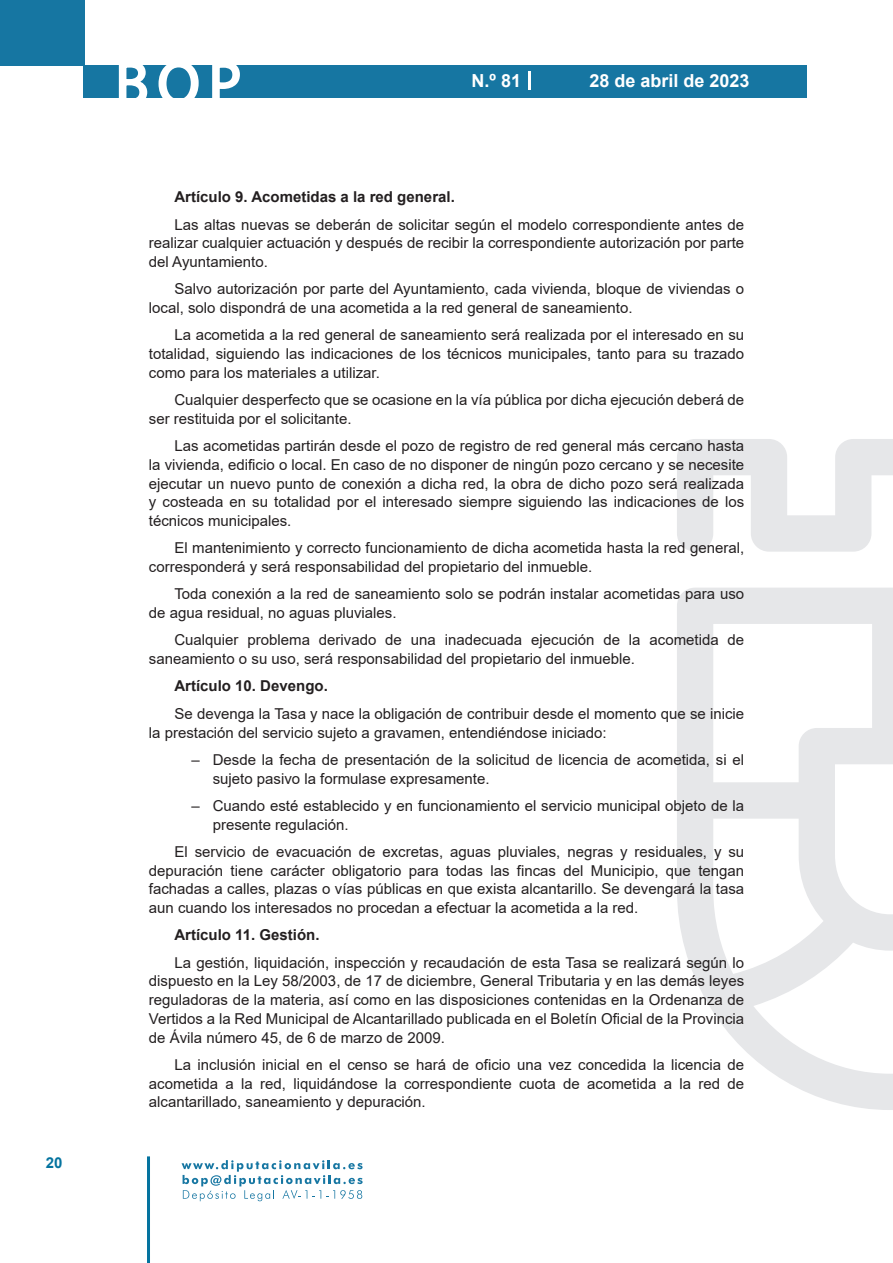
<style>
.page{position:relative;width:893px;height:1263px;background:#fff}
.page>*{position:absolute;margin:0;border:0;box-sizing:border-box;transform-origin:0 0}
.t1{font:500 61.5px "Avant Garde";color:#fff}
.t2{font:700 18px "Arial";color:#fff}
.texto_normal{font:15px/18.8px "Arial";color:#231f20}
.texto_normal-2{font:700 15px "Arial";color:#231f20}
.t3{font:700 15px "Arial";color:#04739f}
</style>
<div class="page">
<div style="left:0;top:0;width:85px;height:65px;background:#1676a2"></div>
<div style="left:84px;top:65px;width:723px;height:33px;background:#1676a2"></div>
<svg style="left:118px;top:65px;width:30px;height:33px"></svg>
<svg style="left:158px;top:65px;width:41px;height:33px"></svg>
<svg style="left:212px;top:65px;width:28px;height:33px"></svg>
<svg style="left:182px;top:1160px;width:181px;height:41px"></svg>
<hr style="left:147px;top:1156px;width:3px;height:107px;background:#04739f">
<svg style="left:529px;top:71px;width:2px;height:19px"></svg>
<svg style="left:677px;top:439px;width:216px;height:671px"></svg>
<p class="t3" style="left:46px;top:1152px;width:18px">20</p>
<h1 class="t1" style="left:115px;top:46px;width:128px">BOP</h1>
<p class="t2" style="left:472px;top:68px;width:51px">N.º 81</p>
<p class="t2" style="left:589px;top:68px;width:162px">28 de abril de 2023</p>
<p class="texto_normal-2" style="left:174px;top:187px;width:282px">Artículo 9. Acometidas a la red general.</p>
<p class="texto_normal" style="left:149px;top:215px;width:597px;text-align:justify;text-indent:26px">Las altas nuevas se deberán de solicitar según el modelo correspondiente antes de realizar cualquier actuación y después de recibir la correspondiente autorización por parte del Ayuntamiento.</p>
<p class="texto_normal" style="left:149px;top:280px;width:597px;text-indent:26px">Salvo autorización por parte del Ayuntamiento, cada vivienda, bloque de viviendas o local, solo dispondrá de una acometida a la red general de saneamiento.</p>
<p class="texto_normal" style="left:149px;top:326px;width:597px;text-align:justify;text-indent:26px">La acometida a la red general de saneamiento será realizada por el interesado en su totalidad, siguiendo las indicaciones de los técnicos municipales, tanto para su trazado como para los materiales a utilizar.</p>
<p class="texto_normal" style="left:149px;top:390px;width:597px;text-indent:26px">Cualquier desperfecto que se ocasione en la vía pública por dicha ejecución deberá de ser restituida por el solicitante.</p>
<p class="texto_normal" style="left:149px;top:436px;width:597px;text-align:justify;text-indent:26px">Las acometidas partirán desde el pozo de registro de red general más cercano hasta la vivienda, edificio o local. En caso de no disponer de ningún pozo cercano y se necesite ejecutar un nuevo punto de conexión a dicha red, la obra de dicho pozo será realizada y costeada en su totalidad por el interesado siempre siguiendo las indicaciones de los técnicos municipales.</p>
<p class="texto_normal" style="left:149px;top:539px;width:597px;text-indent:26px">El mantenimiento y correcto funcionamiento de dicha acometida hasta la red general, corresponderá y será responsabilidad del propietario del inmueble.</p>
<p class="texto_normal" style="left:149px;top:585px;width:597px;text-indent:26px">Toda conexión a la red de saneamiento solo se podrán instalar acometidas para uso de agua residual, no aguas pluviales.</p>
<p class="texto_normal" style="left:149px;top:631px;width:597px;text-indent:26px">Cualquier problema derivado de una inadecuada ejecución de la acometida de saneamiento o su uso, será responsabilidad del propietario del inmueble.</p>
<p class="texto_normal-2" style="left:174px;top:676px;width:155px">Artículo 10. Devengo.</p>
<p class="texto_normal" style="left:149px;top:704px;width:597px;text-indent:26px">Se devenga la Tasa y nace la obligación de contribuir desde el momento que se inicie la prestación del servicio sujeto a gravamen, entendiéndose iniciado:</p>
<p class="texto_normal" style="left:213px;top:750px;width:533px;text-indent:-21px">– Desde la fecha de presentación de la solicitud de licencia de acometida, si el sujeto pasivo la formulase expresamente.</p>
<p class="texto_normal" style="left:213px;top:796px;width:533px;text-indent:-21px">– Cuando esté establecido y en funcionamiento el servicio municipal objeto de la presente regulación.</p>
<p class="texto_normal" style="left:149px;top:842px;width:597px;text-align:justify;text-indent:26px">El servicio de evacuación de excretas, aguas pluviales, negras y residuales, y su depuración tiene carácter obligatorio para todas las fincas del Municipio, que tengan fachadas a calles, plazas o vías públicas en que exista alcantarillo. Se devengará la tasa aun cuando los interesados no procedan a efectuar la acometida a la red.</p>
<p class="texto_normal-2" style="left:174px;top:924px;width:147px">Artículo 11. Gestión.</p>
<p class="texto_normal" style="left:149px;top:953px;width:597px;text-align:justify;text-indent:26px">La gestión, liquidación, inspección y recaudación de esta Tasa se realizará según lo dispuesto en la Ley 58/2003, de 17 de diciembre, General Tributaria y en las demás leyes reguladoras de la materia, así como en las disposiciones contenidas en la Ordenanza de Vertidos a la Red Municipal de Alcantarillado publicada en el Boletín Oficial de la Provincia de Ávila número 45, de 6 de marzo de 2009.</p>
<p class="texto_normal" style="left:149px;top:1055px;width:597px;text-align:justify;text-indent:26px">La inclusión inicial en el censo se hará de oficio una vez concedida la licencia de acometida a la red, liquidándose la correspondiente cuota de acometida a la red de alcantarillado, saneamiento y depuración.</p>
</div>
